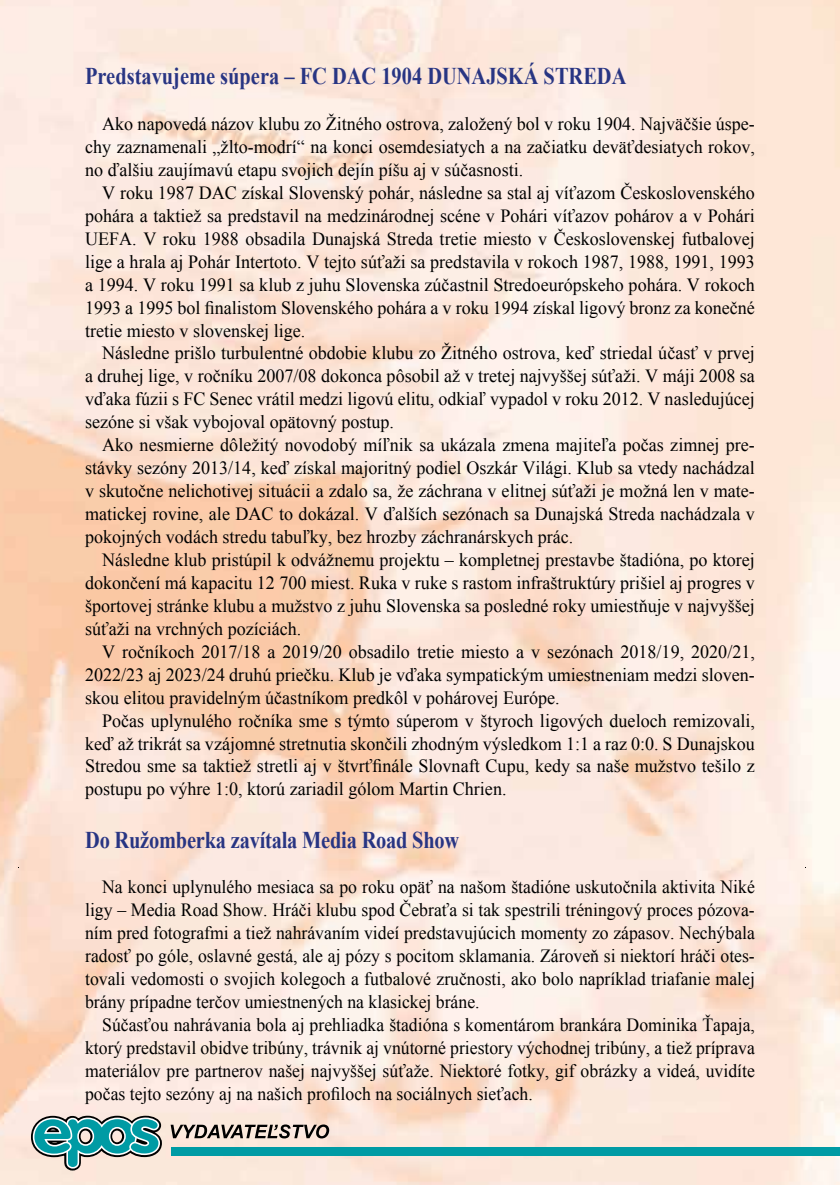
<style>
.page{position:relative;width:840px;height:1185px;background:#fff}
.page>*{position:absolute;margin:0;border:0;box-sizing:border-box;transform-origin:0 0}
.t1{font:700 24px "Times New Roman";color:#283583;scale:.85 1}
.t2{font:18.6px/23px "Times New Roman";color:#000;text-align:justify}
.t3{font:18.6px/23px "Times New Roman";color:#000;text-align:justify;scale:.95 1}
</style>
<div class="page">
<img style="left:0;top:0;width:839px;height:1185px">
<svg style="left:28px;top:1113px;width:136px;height:60px"></svg>
<div style="left:172px;top:1147px;width:667px;height:9px;background:#009ba4"></div>
<svg style="left:170px;top:1124px;width:159px;height:14px"></svg>
<p class="t1" style="left:85px;top:60px;width:638px">Predstavujeme súpera – FC DAC 1904 DUNAJSKÁ STREDA</p>
<p class="t2" style="left:85px;top:112px;width:671px;text-indent:17px">Ako napovedá názov klubu zo Žitného ostrova, založený bol v roku 1904. Najväčšie úspe&shy;chy zaznamenali „žlto-modrí“ na konci osemdesiatych a na začiatku deväťdesiatych rokov, no ďalšiu zaujímavú etapu svojich dejín píšu aj v súčasnosti.</p>
<p class="t2" style="left:85px;top:181px;width:671px;text-indent:17px">V roku 1987 DAC získal Slovenský pohár, následne sa stal aj víťazom Československého pohára a taktiež sa predstavil na medzinárodnej scéne v Pohári víťazov pohárov a v Pohári UEFA. V roku 1988 obsadila Dunajská Streda tretie miesto v Československej futbalovej lige a hrala aj Pohár Intertoto. V tejto súťaži sa predstavila v rokoch 1987, 1988, 1991, 1993 a 1994. V roku 1991 sa klub z juhu Slovenska zúčastnil Stredoeurópskeho pohára. V rokoch 1993 a 1995 bol finalistom Slovenského pohára a v roku 1994 získal ligový bronz za konečné tretie miesto v slovenskej lige.</p>
<p class="t2" style="left:85px;top:341px;width:671px;text-indent:17px">Následne prišlo turbulentné obdobie klubu zo Žitného ostrova, keď striedal účasť v prvej a druhej lige, v ročníku 2007/08 dokonca pôsobil až v tretej najvyššej súťaži. V máji 2008 sa vďaka fúzii s FC Senec vrátil medzi ligovú elitu, odkiaľ vypadol v roku 2012. V nasledujúcej sezóne si však vybojoval opätovný postup.</p>
<p class="t2" style="left:85px;top:433px;width:671px;text-indent:17px">Ako nesmierne dôležitý novodobý míľnik sa ukázala zmena majiteľa počas zimnej pre&shy;stávky sezóny 2013/14, keď získal majoritný podiel Oszkár Világi. Klub sa vtedy nachádzal v skutočne nelichotivej situácii a zdalo sa, že záchrana v elitnej súťaži je možná len v mate&shy;matickej rovine, ale DAC to dokázal. V ďalších sezónach sa Dunajská Streda nachádzala v pokojných vodách stredu tabuľky, bez hrozby záchranárskych prác.</p>
<p class="t2" style="left:85px;top:548px;width:671px;text-indent:17px">Následne klub pristúpil k odvážnemu projektu – kompletnej prestavbe štadióna, po ktorej dokončení má kapacitu 12 700 miest. Ruka v ruke s rastom infraštruktúry prišiel aj progres v športovej stránke klubu a mužstvo z juhu Slovenska sa posledné roky umiestňuje v najvyššej súťaži na vrchných pozíciách.</p>
<p class="t2" style="left:85px;top:640px;width:671px;text-indent:17px">V ročníkoch 2017/18 a 2019/20 obsadilo tretie miesto a v sezónach 2018/19, 2020/21, 2022/23 aj 2023/24 druhú priečku. Klub je vďaka sympatickým umiestneniam medzi sloven&shy;skou elitou pravidelným účastníkom predkôl v pohárovej Európe.</p>
<p class="t2" style="left:85px;top:708px;width:671px;text-indent:17px">Počas uplynulého ročníka sme s týmto súperom v štyroch ligových dueloch remizovali, keď až trikrát sa vzájomné stretnutia skončili zhodným výsledkom 1:1 a raz 0:0. S Dunajskou Stredou sme sa taktiež stretli aj v štvrťfinále Slovnaft Cupu, kedy sa naše mužstvo tešilo z postupu po výhre 1:0, ktorú zariadil gólom Martin Chrien.</p>
<p class="t1" style="left:85px;top:823px;width:441px">Do Ružomberka zavítala Media Road Show</p>
<p class="t3" style="left:85px;top:875px;width:706px;text-indent:17px">Na konci uplynulého mesiaca sa po roku opäť na našom štadióne uskutočnila aktivita Niké ligy – Media Road Show. Hráči klubu spod Čebraťa si tak spestrili tréningový proces pózova&shy;ním pred fotografmi a tiež nahrávaním videí predstavujúcich momenty zo zápasov. Nechýbala radosť po góle, oslavné gestá, ale aj pózy s pocitom sklamania. Zároveň si niektorí hráči otes&shy;tovali vedomosti o svojich kolegoch a futbalové zručnosti, ako bolo napríklad triafanie malej brány prípadne terčov umiestnených na klasickej bráne.</p>
<p class="t3" style="left:85px;top:1013px;width:706px;text-indent:17px">Súčasťou nahrávania bola aj prehliadka štadióna s komentárom brankára Dominika Ťapaja, ktorý predstavil obidve tribúny, trávnik aj vnútorné priestory východnej tribúny, a tiež príprava materiálov pre partnerov našej najvyššej súťaže. Niektoré fotky, gif obrázky a videá, uvidíte počas tejto sezóny aj na našich profiloch na sociálnych sieťach.</p>
</div>
